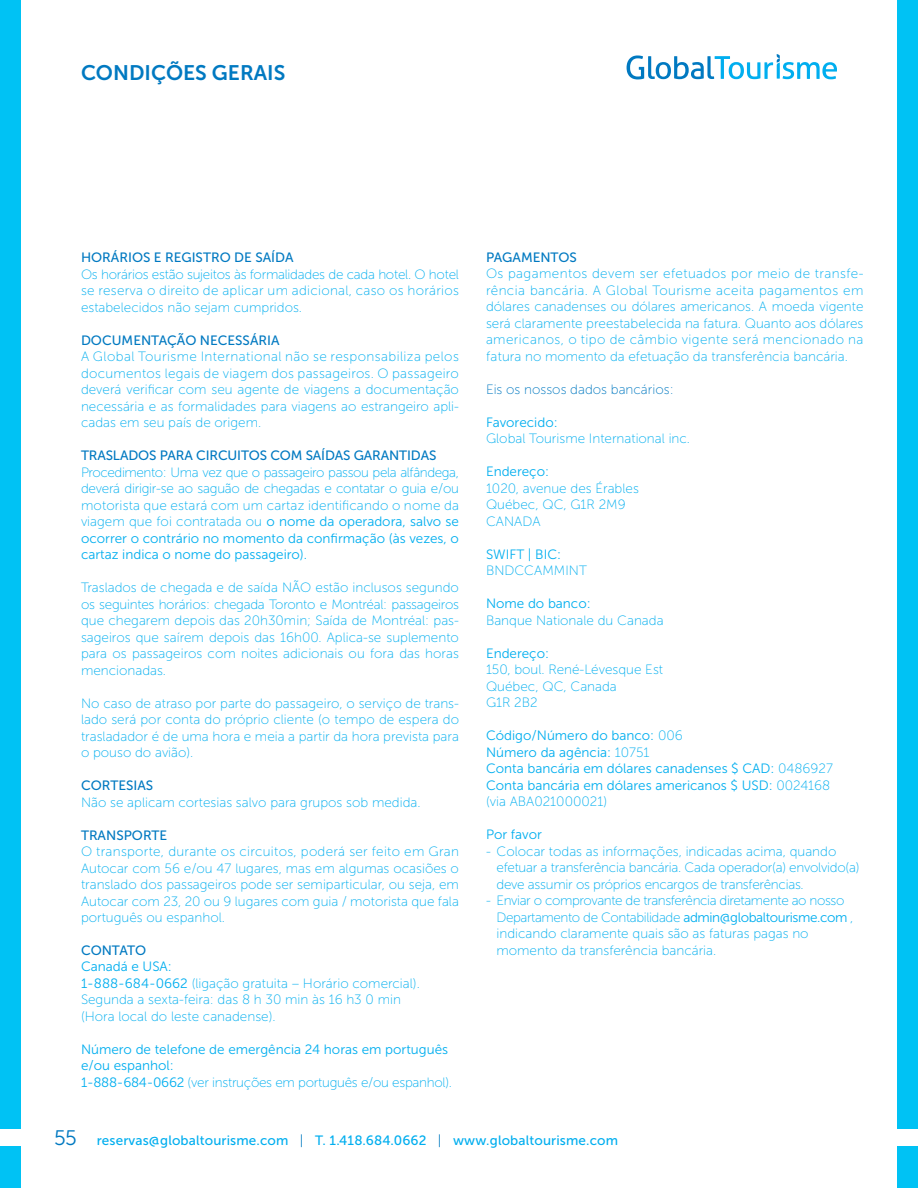
<style>
.page{position:relative;width:918px;height:1188px;background:#fff}
.page>*{position:absolute;margin:0;border:0;box-sizing:border-box;transform-origin:0 0}
.t1{font:21px "Museo Sans 700";color:#0079c1}
.t2{font:13.5px/16.5px "Museo Sans 100";color:#00aeef;text-align:justify}
.t3{font:13.5px/16.5px "Museo Sans 300";color:#00aeef}
.t4{font:13.5px/16.5px "Museo Sans 100";letter-spacing:-.02em;color:#00aeef}
.t5{font:13.5px/16.5px "Museo Sans 100";letter-spacing:-.03em;color:#00aeef}
.t6{font:13.5px "Museo Sans 500";color:#0079c1}
.t7{font:13.5px "Museo Sans 500";letter-spacing:.01em;color:#00aeef}
.t8{font:13.5px "Museo Sans 100";color:#0079c1}
.s1{font-family:"Museo Sans 300"}
.s2{font-family:"Museo Sans 100"}
.s3{font-family:"Museo Sans 300";font-size:21px;color:#0079c1}
.s4{font-family:"Museo Sans 300";color:#0079c1}
</style>
<div class="page">
<div style="left:0;top:0;width:21px;height:1129px;background:#00c2f4"></div>
<div style="left:897px;top:0;width:21px;height:1129px;background:#00c2f4"></div>
<div style="left:0;top:1146px;width:21px;height:42px;background:#00c2f4"></div>
<div style="left:897px;top:1146px;width:21px;height:42px;background:#00c2f4"></div>
<svg style="left:627px;top:54px;width:210px;height:25px"></svg>
<h1 class="t1" style="left:81px;top:61px;width:206px">CONDIÇÕES GERAIS</h1>
<p class="t6" style="left:81px;top:250px;width:214px">HORÁRIOS E REGISTRO DE SAÍDA</p>
<p class="t2" style="left:81px;top:266px;width:380px">Os horários estão sujeitos às formalidades de cada hotel. O hotel se reserva o direito de aplicar um adicional, caso os horários estabelecidos não sejam cumpridos.</p>
<p class="t6" style="left:81px;top:333px;width:200px">DOCUMENTAÇÃO NECESSÁRIA</p>
<p class="t2" style="left:81px;top:348px;width:380px">A Global Tourisme International não se responsabiliza pelos documentos legais de viagem dos passageiros. O passageiro deverá verificar com seu agente de viagens a documentação necessária e as formalidades para viagens ao estrangeiro apli&shy;cadas em seu país de origem.</p>
<p class="t6" style="left:81px;top:448px;width:357px">TRASLADOS PARA CIRCUITOS COM SAÍDAS GARANTIDAS</p>
<p class="t2" style="left:81px;top:464px;width:380px">Procedimento: Uma vez que o passageiro passou pela alfândega, deverá dirigir-se ao saguão de chegadas e contatar o guia e/ou motorista que estará com um cartaz identificando o nome da viagem que foi contratada ou <span class="s1">o nome da operadora, salvo se</span></p>
<p class="t3" style="left:81px;top:530px;width:379px">ocorrer o contrário no momento da confirmação (às vezes, o cartaz indica o nome do passageiro).</p>
<p class="t2" style="left:81px;top:579px;width:380px">Traslados de chegada e de saída NÃO estão inclusos segundo os seguintes horários: chegada Toronto e Montréal: passageiros que chegarem depois das 20h30min; Saída de Montréal: pas&shy;sageiros que saírem depois das 16h00. Aplica-se suplemento para os passageiros com noites adicionais ou fora das horas mencionadas.</p>
<p class="t2" style="left:81px;top:695px;width:380px">No caso de atraso por parte do passageiro, o serviço de trans&shy;lado será por conta do próprio cliente (o tempo de espera do trasladador é de uma hora e meia a partir da hora prevista para o pouso do avião).</p>
<p class="t6" style="left:81px;top:778px;width:74px">CORTESIAS</p>
<p class="t2" style="left:81px;top:794px;width:341px">Não se aplicam cortesias salvo para grupos sob medida.</p>
<p class="t6" style="left:81px;top:827px;width:88px">TRANSPORTE</p>
<p class="t2" style="left:81px;top:843px;width:380px">O transporte, durante os circuitos, poderá ser feito em Gran Autocar com 56 e/ou 47 lugares, mas em algumas ocasiões o translado dos passageiros pode ser semiparticular, ou seja, em Autocar com 23, 20 ou 9 lugares com guia / motorista que fala português ou espanhol.</p>
<p class="t6" style="left:81px;top:943px;width:67px">CONTATO</p>
<p class="t3" style="left:81px;top:959px;width:92px">Canadá e USA:</p>
<p class="t2" style="left:81px;top:975px;width:340px;text-align:left"><span class="s1">1-888-684-0662</span> (ligação gratuita – Horário comercial).<br>Segunda a sexta-feira: das 8 h 30 min às 16 h3 0 min (Hora local do leste canadense).</p>
<p class="t3" style="left:81px;top:1041px;width:369px">Número de telefone de emergência 24 horas em português e/ou espanhol:</p>
<p class="t4" style="left:81px;top:1074px;width:373px"><span class="s1">1-888-684-0662</span> (ver instruções em português e/ou espanhol).</p>
<p class="t6" style="left:486px;top:250px;width:92px">PAGAMENTOS</p>
<p class="t2" style="left:486px;top:266px;width:379px">Os pagamentos devem ser efetuados por meio de transfe&shy;rência bancária. A Global Tourisme aceita pagamentos em dólares canadenses ou dólares americanos. A moeda vigente será claramente preestabelecida na fatura. Quanto aos dólares americanos, o tipo de câmbio vigente será mencionado na fatura no momento da efetuação da transferência bancária.</p>
<p class="t8" style="left:486px;top:382px;width:189px">Eis os nossos dados bancários:</p>
<p class="t3" style="left:486px;top:414px;width:73px">Favorecido:</p>
<p class="t2" style="left:486px;top:431px;width:206px">Global Tourisme International inc.</p>
<p class="t3" style="left:486px;top:464px;width:65px">Endereço:</p>
<p class="t2" style="left:486px;top:480px;width:154px;text-align:left">1020, avenue des Érables<br>Québec, QC, G1R 2M9<br>CANADA</p>
<p class="t3" style="left:486px;top:546px;width:77px">SWIFT | BIC:</p>
<p class="t2" style="left:486px;top:563px;width:102px">BNDCCAMMINT</p>
<p class="t3" style="left:486px;top:596px;width:106px">Nome do banco:</p>
<p class="t2" style="left:486px;top:612px;width:179px">Banque Nationale du Canada</p>
<p class="t3" style="left:486px;top:645px;width:65px">Endereço:</p>
<p class="t2" style="left:486px;top:662px;width:179px;text-align:left">150, boul. René-Lévesque Est<br>Québec, QC, Canada<br>G1R 2B2</p>
<p class="t3" style="left:486px;top:728px;width:348px">Código/Número do banco: <span class="s2">006<br></span>Número da agência: <span class="s2">10751<br></span>Conta bancária em dólares canadenses $ CAD: <span class="s2">0486927<br></span>Conta bancária em dólares americanos $ USD: <span class="s2">0024168</span></p>
<p class="t2" style="left:486px;top:794px;width:123px">(via ABA021000021)</p>
<p class="t3" style="left:486px;top:827px;width:57px">Por favor</p>
<p class="t4" style="left:497px;top:843px;width:364px;text-indent:-11px">- Colocar todas as informações, indicadas acima, quando efetuar a transferência bancária. Cada operador(a) envolvido(a) deve assumir os próprios encargos de transferências.</p>
<p class="t5" style="left:497px;top:893px;width:359px;text-indent:-11px">- Enviar o comprovante de transferência diretamente ao nosso Departamento de Contabilidade <span class="s1">admin@globaltourisme.com</span> , indicando claramente quais são as faturas pagas no momento da transferência bancária.</p>
<p class="t7" style="left:54px;top:1132px;width:566px"><span class="s3">55</span> reservas@globaltourisme.com <span class="s4">|</span> T. 1.418.684.0662 <span class="s4">|</span> www.globaltourisme.com</p>
</div>
